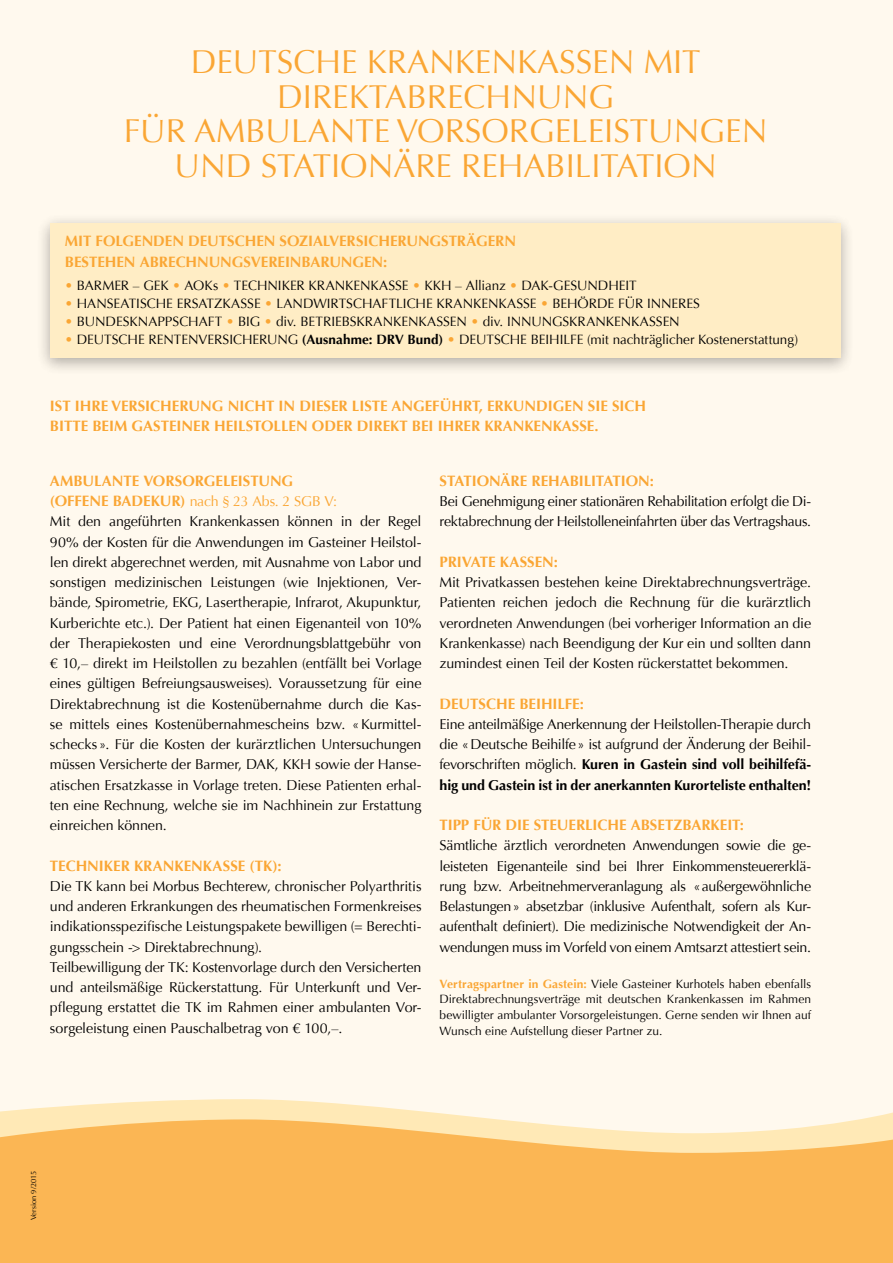
<style>
.page{position:relative;width:893px;height:1263px;background:#fff9ee}
.page>*{position:absolute;margin:0;border:0;box-sizing:border-box;transform-origin:0 0}
.t1{font:33px "Optima";color:#faa634}
.t2{font:700 15px/20.2px "Optima";color:#faa634}
.t3{font:14.25px/20.2px "Optima";letter-spacing:-.01em;color:#000}
.t4{font:13.5px "Optima";color:#000}
.t5{font:12px/15.8px "Optima";letter-spacing:.005em;color:#000;text-align:justify}
.t6{font:7.5px "Optima";letter-spacing:-.01em;color:#000}
.s1{color:#faa634}
.s2{font-weight:700}
.s3{font-weight:700;font-size:15px;color:#faa634}
.s4{font-weight:700;color:#faa634}
</style>
<div class="page">
<svg style="left:0;top:1099px;width:893px;height:20px"></svg>
<svg style="left:0;top:1119px;width:893px;height:144px;background:#fbbc61"></svg>
<div style="left:36px;top:213px;width:819px;height:163px;background:#000;opacity:.4"></div>
<div style="left:50px;top:223px;width:791px;height:134px;background:#ffedc5"></div>
<h1 class="t1" style="left:191px;top:43px;width:47px">Deutsche</h1>
<h1 class="t1" style="left:367px;top:43px;width:42px">Krankenkassen</h1>
<h1 class="t1" style="left:644px;top:43px;width:20px">mit</h1>
<h1 class="t1" style="left:277px;top:77px;width:48px">Direktabrechnung</h1>
<h1 class="t1" style="left:124px;top:112px;width:95px">für ambu</h1>
<h1 class="t1" style="left:291px;top:112px;width:38px">lante</h1>
<h1 class="t1" style="left:396px;top:112px;width:133px">Vorsorge</h1>
<h1 class="t1" style="left:571px;top:112px;width:37px">leistungen</h1>
<h1 class="t1" style="left:174px;top:146px;width:26px">und</h1>
<h1 class="t1" style="left:261px;top:146px;width:17px">stati</h1>
<h1 class="t1" style="left:340px;top:146px;width:160px">onäre Rehabi</h1>
<h1 class="t1" style="left:575px;top:146px;width:31px">litati</h1>
<h1 class="t1" style="left:664px;top:146px;width:47px">on</h1>
<p class="t2" style="left:65px;top:231px;width:453px">MIT FOLGENDEN DEUTSCH EN SOZIALVERSICH ERUNGSTRÄGERN<br>BESTEH EN ABRECH NUNGSVEREINBARUNGEN:</p>
<p class="t4" style="left:65px;top:278px;width:573px"><span class="s1">•</span> BARMER – GEK <span class="s1">•</span> AOKs <span class="s1">•</span> TECHNIKER KRANKENKASSE <span class="s1">•</span> KKH – Allianz <span class="s1">•</span> DAK-GESUNDHEIT</p>
<p class="t4" style="left:65px;top:296px;width:637px"><span class="s1">•</span> HANSEATISCHE ERSATZKASSE <span class="s1">•</span> LANDWIRTSCHAFTLICHE KRANKENKASSE <span class="s1">•</span> BEHÖRDE FÜ R INNERES</p>
<p class="t4" style="left:65px;top:314px;width:616px"><span class="s1">•</span> BUNDESKNAPPSCHAFT <span class="s1">•</span> BIG <span class="s1">•</span> div. BETRIEBSKRANKENKASSEN <span class="s1">•</span> div. INNUNGSKRANKENKASSEN</p>
<p class="t4" style="left:65px;top:332px;width:735px"><span class="s1">•</span> DEUTSCHE RENTENVERSICHERUNG <span class="s2">(AUSNAHME: DRV BUND)</span> <span class="s1">•</span> DEUTSCHE BEIHILFE (mit nachträglicher Kostenerstattung)</p>
<p class="t2" style="left:50px;top:396px;width:594px">IST IH RE VERSICH ERUNG NICHT IN DIESER LISTE ANGEFÜH RT, ERKUNDIGEN SIE SICH<br>BITTE BEIM GASTEINER HEILSTOLLEN ODER DIREKT BEI IH RER KRANKENKASSE.</p>
<p class="t2" style="left:50px;top:471px;width:245px">AMBULANTE VORSORGELEISTUNG</p>
<p class="t3" style="left:50px;top:491px;width:373px"><span class="s3">(OFFENE BADEKUR)</span> <span class="s1">nach § 23 Abs. 2 SGB V:<br></span>Mit den angeführten Krankenkassen können in der Regel 90% der Kosten für die Anwendungen im Gasteiner Heilstol&shy;len direkt abgerechnet werden, mit Ausnahme von Labor und sonstigen medizinischen Leistungen (wie Injektionen, Ver&shy;bände, Spirometrie, EKG, Lasertherapie, Infrarot, Akupunktur, Kurberichte etc.). Der Patient hat einen Eigenanteil von 10% der Therapiekosten und eine Verordnungsblattgebühr von € 10,– direkt im Heilstollen zu bezahlen (entfällt bei Vorlage eines gültigen Befreiungsausweises). Voraussetzung für eine Direktabrechnung ist die Kostenübernahme durch die Kas&shy;se mittels eines Kostenübernahmescheins bzw. «Kurmittel&shy;schecks». Für die Kosten der kurärztlichen Untersuchungen müssen Versicherte der Barmer, DAK, KKH sowie der Hanse&shy;atischen Ersatzkasse in Vorlage treten. Diese Patienten erhal&shy;ten eine Rechnung, welche sie im Nachhinein zur Erstattung einreichen können.</p>
<p class="t2" style="left:50px;top:856px;width:233px">TECH NIKER KRANKENKASSE (TK):</p>
<p class="t3" style="left:50px;top:876px;width:373px">Die TK kann bei Morbus Bechterew, chronischer Polyarthritis und anderen Erkrankungen des rheumatischen Formenkreises indikationsspezifische Leistungspakete bewilligen (= Berechti&shy;gungsschein -&gt; Direktabrechnung).<br>Teilbewilligung der TK: Kostenvorlage durch den Versicherten und anteilsmäßige Rückerstattung. Für Unterkunft und Ver&shy;pflegung erstattet die TK im Rahmen einer ambulanten Vor&shy;sorgeleistung einen Pauschalbetrag von € 100,–.</p>
<p class="t2" style="left:440px;top:471px;width:216px">STATIONÄRE REHABILITATION:</p>
<p class="t3" style="left:440px;top:491px;width:373px">Bei Genehmigung einer stationären Rehabilitation erfolgt die Di&shy;rektabrechnung der Heilstolleneinfahrten über das Vertragshaus.</p>
<p class="t2" style="left:440px;top:552px;width:120px">PRIVATE KASSEN:</p>
<p class="t3" style="left:440px;top:572px;width:373px;text-align:justify">Mit Privatkassen bestehen keine Direktabrechnungsverträge.<br>Patienten reichen jedoch die Rechnung für die kurärztlich verordneten Anwendungen (bei vorheriger Information an die Krankenkasse) nach Beendigung der Kur ein und sollten dann zumindest einen Teil der Kosten rückerstattet bekommen.</p>
<p class="t2" style="left:440px;top:694px;width:146px">DEUTSCH E BEIH ILFE:</p>
<p class="t3" style="left:440px;top:714px;width:373px;text-align:justify">Eine anteilmäßige Anerkennung der Heilstollen-Therapie durch die «Deutsche Beihilfe» ist aufgrund der Änderung der Beihil&shy;fevorschriften möglich. <span class="s2">KUREN IN GASTEIN SIND VOLL BEIHILFEFÄ-HIG UND GASTEIN IST IN DER ANERKANNTEN KURORTELISTE ENTHALTEN!</span></p>
<p class="t2" style="left:440px;top:815px;width:9px">TIPP</p>
<p class="t2" style="left:473px;top:815px;width:272px">FÜR DIE STEUERLICH E ABSETZBARKEIT:</p>
<p class="t3" style="left:440px;top:836px;width:373px;text-align:justify">Sämtliche ärztlich verordneten Anwendungen sowie die ge&shy;leisteten Eigenanteile sind bei Ihrer Einkommensteuererklä&shy;rung bzw. Arbeitnehmerveranlagung als «außergewöhnliche Belastungen» absetzbar (inklusive Aufenthalt, sofern als Kur&shy;aufenthalt definiert). Die medizinische Notwendigkeit der An&shy;wendungen muss im Vorfeld von einem Amtsarzt attestiert sein.</p>
<p class="t5" style="left:440px;top:976px;width:373px"><span class="s4">VERTRAGSPARTNER IN GASTEIN:</span> Viele Gasteiner Kurhotels haben ebenfalls Direktabrechnungsverträge mit deutschen Krankenkassen im Rahmen bewilligter ambulanter Vorsorgeleistungen. Gerne senden wir Ihnen auf Wunsch eine Aufstellung dieser Partner zu.</p>
<p class="t6" style="left:29px;top:1220px;width:51px;rotate:-90deg">Version 9/2015</p>
</div>
